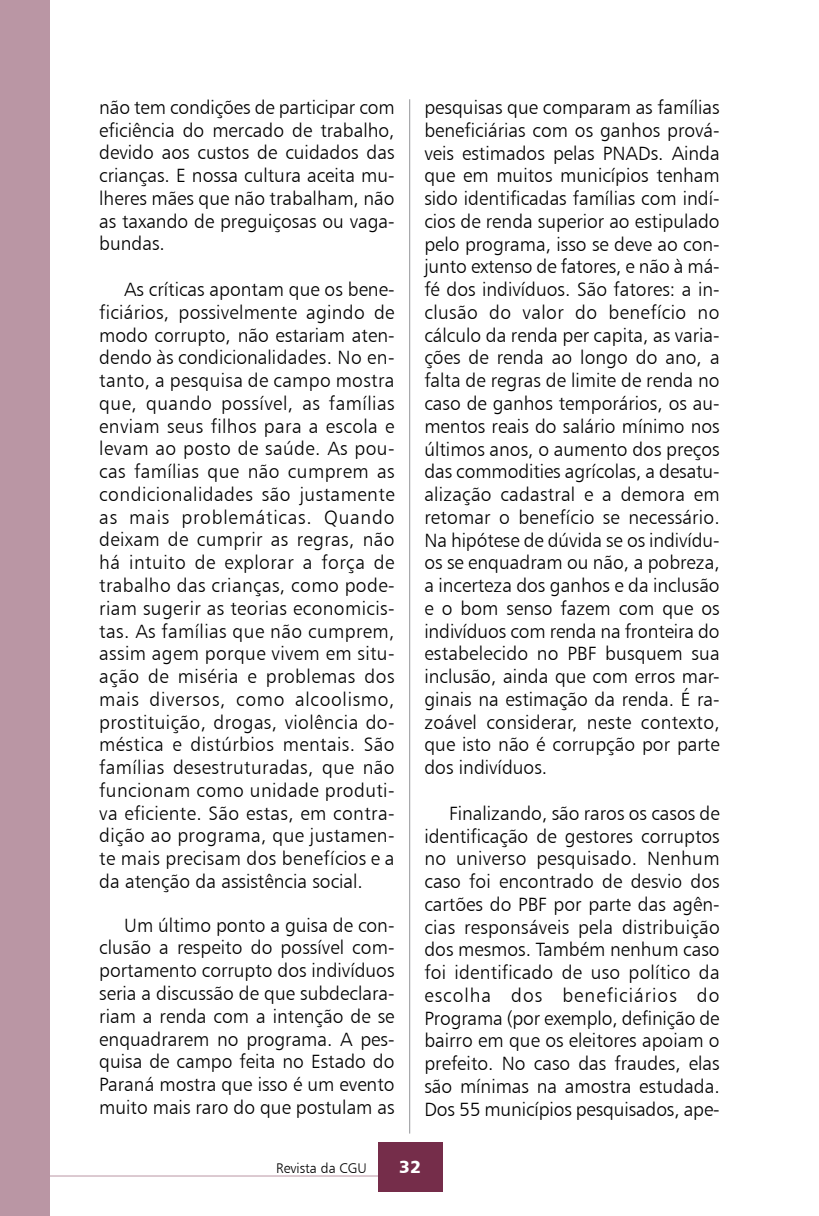
<style>
.page{position:relative;width:819px;height:1216px;background:#fff}
.page>*{position:absolute;margin:0;border:0;box-sizing:border-box;transform-origin:0 0}
.t1{font:19.25px/22.8px "Humanist 777 BT Light B";color:#000;text-align:justify}
.t2{font:17.5px "Humanist 777 BT Black B";color:#fff}
.t3{font:14px "Humanist 777 BT Light B";color:#000}
</style>
<div class="page">
<hr style="left:409px;top:99px;width:1px;height:1034px;background:#939598">
<hr style="left:1px;top:1175px;width:380px;height:1px;background:#ba96a4">
<div style="left:378px;top:1141px;width:64px;height:50px;background:#752d4a"></div>
<div style="left:0;top:0;width:50px;height:1215px;background:#ba96a4"></div>
<p class="t1" style="left:99px;top:95px;width:297px">não tem condições de participar com eficiência do mercado de trabalho, devido aos custos de cuidados das crianças. E nossa cultura aceita mu&shy;lheres mães que não trabalham, não as taxando de preguiçosas ou vaga&shy;bundas.</p>
<p class="t1" style="left:99px;top:278px;width:297px;text-indent:25px">As críticas apontam que os bene&shy;ficiários, possivelmente agindo de modo corrupto, não estariam aten&shy;dendo às condicionalidades. No en&shy;tanto, a pesquisa de campo mostra que, quando possível, as famílias enviam seus filhos para a escola e levam ao posto de saúde. As pou&shy;cas famílias que não cumprem as condicionalidades são justamente as mais problemáticas. Quando deixam de cumprir as regras, não há intuito de explorar a força de trabalho das crianças, como pode&shy;riam sugerir as teorias economicis&shy;tas. As famílias que não cumprem, assim agem porque vivem em situ&shy;ação de miséria e problemas dos mais diversos, como alcoolismo, prostituição, drogas, violência do&shy;méstica e distúrbios mentais. São famílias desestruturadas, que não funcionam como unidade produti&shy;va eficiente. São estas, em contra&shy;dição ao programa, que justamen&shy;te mais precisam dos benefícios e a da atenção da assistência social.</p>
<p class="t1" style="left:99px;top:913px;width:297px;text-indent:25px">Um último ponto a guisa de con&shy;clusão a respeito do possível com&shy;portamento corrupto dos indivíduos seria a discussão de que subdeclara&shy;riam a renda com a intenção de se enquadrarem no programa. A pes&shy;quisa de campo feita no Estado do Paraná mostra que isso é um evento muito mais raro do que postulam as</p>
<p class="t1" style="left:424px;top:96px;width:297px">pesquisas que comparam as famílias beneficiárias com os ganhos prová&shy;veis estimados pelas PNADs. Ainda que em muitos municípios tenham sido identificadas famílias com indí&shy;cios de renda superior ao estipulado pelo programa, isso se deve ao con&shy;junto extenso de fatores, e não à má&shy;fé dos indivíduos. São fatores: a in&shy;clusão do valor do benefício no cálculo da renda per capita, as varia&shy;ções de renda ao longo do ano, a falta de regras de limite de renda no caso de ganhos temporários, os au&shy;mentos reais do salário mínimo nos últimos anos, o aumento dos preços das commodities agrícolas, a desatu&shy;alização cadastral e a demora em retomar o benefício se necessário.<br>Na hipótese de dúvida se os indivídu&shy;os se enquadram ou não, a pobreza, a incerteza dos ganhos e da inclusão e o bom senso fazem com que os indivíduos com renda na fronteira do estabelecido no PBF busquem sua inclusão, ainda que com erros mar&shy;ginais na estimação da renda. É ra&shy;zoável considerar, neste contexto, que isto não é corrupção por parte dos indivíduos.</p>
<p class="t1" style="left:424px;top:801px;width:297px;text-indent:25px">Finalizando, são raros os casos de identificação de gestores corruptos no universo pesquisado. Nenhum caso foi encontrado de desvio dos cartões do PBF por parte das agên&shy;cias responsáveis pela distribuição dos mesmos. Também nenhum caso foi identificado de uso político da escolha dos beneficiários do Programa (por exemplo, definição de bairro em que os eleitores apoiam o prefeito. No caso das fraudes, elas são mínimas na amostra estudada.<br>Dos 55 municípios pesquisados, ape-</p>
<p class="t3" style="left:276px;top:1159px;width:92px">Revista da CGU</p>
<p class="t2" style="left:399px;top:1155px;width:23px">32</p>
</div>
